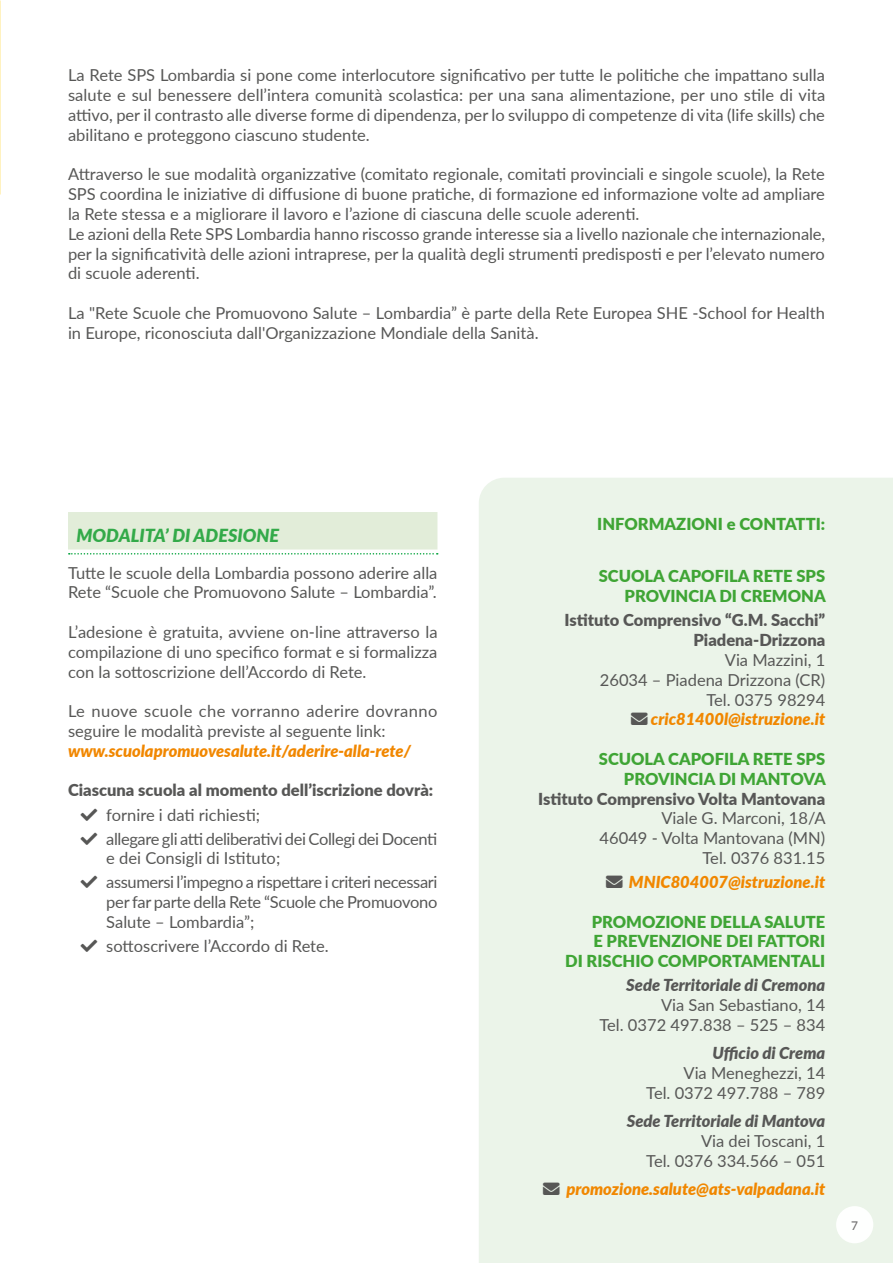
<style>
.page{position:relative;width:893px;height:1263px;background:#fff}
.page>*{position:absolute;margin:0;border:0;box-sizing:border-box;transform-origin:0 0}
.t1{font:italic 900 18px "Lato";color:#33aa49}
.t2{font:16.5px/19.8px "Lato";color:#575756;text-align:right}
.t3{font:900 16.5px/19.8px "Lato";color:#3fa535;text-align:right}
.t4{font:italic 900 16.5px "Lato";color:#f18700}
.t5{font:900 16.5px/19.8px "Lato";color:#575756;text-align:right}
.t6{font:16.5px/19.8px "Lato";letter-spacing:-.025em;color:#575756}
.t7{font:italic 900 16.5px "Lato";color:#575756}
.t8{font:500 12px "Lato";color:#706f6f}
.s1{color:#575756}
</style>
<div class="page">
<div style="left:479px;top:478px;width:414px;height:785px;background:#ebf4e9"></div>
<svg style="left:69px;top:553px;width:369px;height:1px"></svg>
<div style="left:68px;top:512px;width:369px;height:37px;background:#e2edd9"></div>
<div style="left:836px;top:1206px;width:37px;height:37px;background:#fefffe;border-radius:50%"></div>
<p class="t2" style="left:68px;top:65px;width:759px;text-align:justify">La Rete SPS Lombardia si pone come interlocutore significativo per tutte le politiche che impattano sulla salute e sul benessere dell’intera comunità scolastica: per una sana alimentazione, per uno stile di vita attivo, per il contrasto alle diverse forme di dipendenza, per lo sviluppo di competenze di vita (life skills) che abilitano e proteggono ciascuno studente.</p>
<p class="t2" style="left:68px;top:164px;width:759px;text-align:left">Attraverso le sue modalità organizzative (comitato regionale, comitati provinciali e singole scuole), la Rete SPS coordina le iniziative di diffusione di buone pratiche, di formazione ed informazione volte ad ampliare la Rete stessa e a migliorare il lavoro e l’azione di ciascuna delle scuole aderenti.<br>Le azioni della Rete SPS Lombardia hanno riscosso grande interesse sia a livello nazionale che internazionale, per la significatività delle azioni intraprese, per la qualità degli strumenti predisposti e per l’elevato numero di scuole aderenti.</p>
<p class="t2" style="left:68px;top:302px;width:758px;text-align:left">La "Rete Scuole che Promuovono Salute – Lombardia” è parte della Rete Europea SHE -School for Health in Europe, riconosciuta dall'Organizzazione Mondiale della Sanità.</p>
<p class="t1" style="left:77px;top:522px;width:204px">MODALITA’ DI ADESIONE</p>
<p class="t2" style="left:68px;top:562px;width:371px;text-align:left">Tutte le scuole della Lombardia possono aderire alla<br>Rete “Scuole che Promuovono Salute – Lombardia”.</p>
<p class="t2" style="left:68px;top:621px;width:371px;text-align:justify">L’adesione è gratuita, avviene on-line attraverso la compilazione di uno specifico format e si formalizza con la sottoscrizione dell’Accordo di Rete.</p>
<p class="t2" style="left:68px;top:701px;width:371px;text-align:left">Le nuove scuole che vorranno aderire dovranno seguire le modalità previste al seguente link:</p>
<p class="t4" style="left:68px;top:738px;width:344px">www.scuolapromuovesalute.it/aderire-alla-rete/</p>
<p class="t5" style="left:68px;top:780px;width:367px">Ciascuna scuola al momento dell’iscrizione dovrà:</p>
<p class="t2" style="left:81px;top:804px;width:181px">■ fornire i dati richiesti;</p>
<p class="t6" style="left:106px;top:828px;width:332px;text-indent:-26px">■ allegare gli atti deliberativi dei Collegi dei Docenti e dei Consigli di Istituto;</p>
<p class="t2" style="left:106px;top:872px;width:333px;text-align:justify;text-indent:-26px">■ assumersi l’impegno a rispettare i criteri necessari per far parte della Rete “Scuole che Promuovono Salute – Lombardia”;</p>
<p class="t2" style="left:81px;top:935px;width:249px">■ sottoscrivere l’Accordo di Rete.</p>
<p class="t3" style="left:597px;top:513px;width:229px">INFORMAZIONI e CONTATTI:</p>
<p class="t3" style="left:599px;top:566px;width:228px">SCUOLA CAPOFILA RETE SPS<br>PROVINCIA DI CREMONA</p>
<p class="t5" style="left:564px;top:610px;width:262px">Istituto Comprensivo “G.M. Sacchi”<br>Piadena-Drizzona</p>
<p class="t2" style="left:600px;top:649px;width:227px">Via Mazzini, 1<br>26034 – Piadena Drizzona (CR)<br>Tel. 0375 98294</p>
<p class="t4" style="left:631px;top:707px;width:196px"><span class="s1">→</span> cric81400l@istruzione.it</p>
<p class="t3" style="left:599px;top:748px;width:228px">SCUOLA CAPOFILA RETE SPS<br>PROVINCIA DI MANTOVA</p>
<p class="t5" style="left:538px;top:788px;width:289px">Istituto Comprensivo Volta Mantovana</p>
<p class="t2" style="left:600px;top:808px;width:228px">Viale G. Marconi, 18/A<br>46049 - Volta Mantovana (MN)<br>Tel. 0376 831.15</p>
<p class="t4" style="left:606px;top:869px;width:221px"><span class="s1">→</span> MNIC804007@istruzione.it</p>
<p class="t3" style="left:565px;top:911px;width:262px">PROMOZIONE DELLA SALUTE<br>E PREVENZIONE DEI FATTORI<br>DI RISCHIO COMPORTAMENTALI</p>
<p class="t7" style="left:626px;top:973px;width:200px">Sede Territoriale di Cremona</p>
<p class="t2" style="left:599px;top:994px;width:227px">Via San Sebastiano, 14<br>Tel. 0372 497.838 – 525 – 834</p>
<p class="t7" style="left:713px;top:1041px;width:114px">Ufficio di Crema</p>
<p class="t2" style="left:646px;top:1062px;width:181px">Via Meneghezzi, 14<br>Tel. 0372 497.788 – 789</p>
<p class="t7" style="left:627px;top:1109px;width:200px">Sede Territoriale di Mantova</p>
<p class="t2" style="left:646px;top:1130px;width:181px">Via dei Toscani, 1<br>Tel. 0376 334.566 – 051</p>
<p class="t4" style="left:543px;top:1176px;width:284px"><span class="s1">→</span> promozione.salute@ats-valpadana.it</p>
<p class="t8" style="left:851px;top:1216px;width:8px">7</p>
</div>
